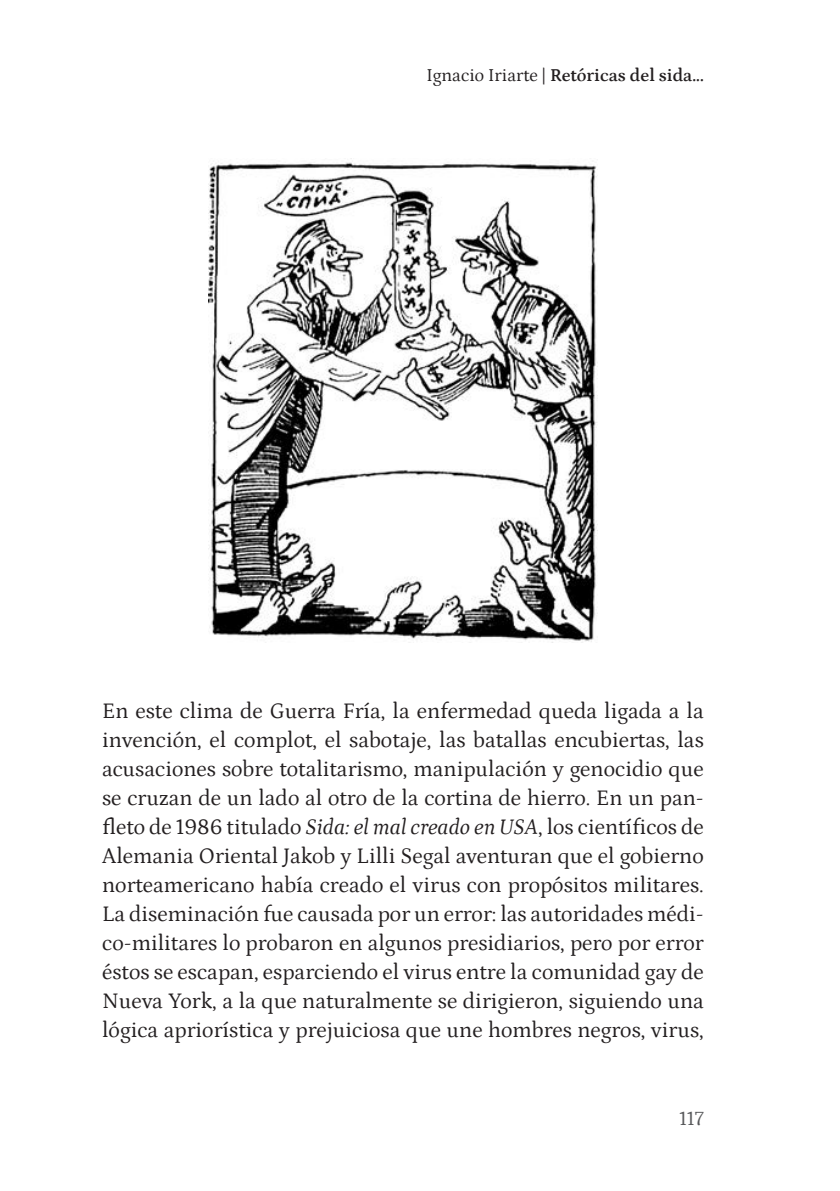
<style>
.page{position:relative;width:840px;height:1191px;background:#fff}
.page>*{position:absolute;margin:0;border:0;box-sizing:border-box;transform-origin:0 0}
.Texto_base_-_princip{font:22px/29px "Petrona";color:#231f20;text-align:justify}
.t1{font:20px "Petrona";color:#57585a}
.cabezalDer{font:600 18px "Petrona";color:#231f20}
.s1{font-weight:400}
.s2{font-style:italic}
</style>
<div class="page">
<img style="left:209px;top:158px;width:387px;height:484px">
<p class="cabezalDer" style="left:426px;top:61px;width:278px"><span class="s1">Ignacio Iriarte |</span> Retóricas del sida...</p>
<p class="Texto_base_-_princip" style="left:102px;top:695px;width:603px">En este clima de Guerra Fría, la enfermedad queda ligada a la invención, el complot, el sabotaje, las batallas encubiertas, las acusaciones sobre totalitarismo, manipulación y genocidio que se cruzan de un lado al otro de la cortina de hierro. En un pan&shy;fleto de 1986 titulado <span class="s2">Sida: el mal creado en USA</span>, los científicos de Alemania Oriental Jakob y Lilli Segal aventuran que el gobierno norteamericano había creado el virus con propósitos militares.<br>La diseminación fue causada por un error: las autoridades médi&shy;co-militares lo probaron en algunos presidiarios, pero por error éstos se escapan, esparciendo el virus entre la comunidad gay de Nueva York, a la que naturalmente se dirigieron, siguiendo una lógica apriorística y prejuiciosa que une hombres negros, virus,</p>
<p class="t1" style="left:678px;top:1103px;width:26px">117</p>
</div>
